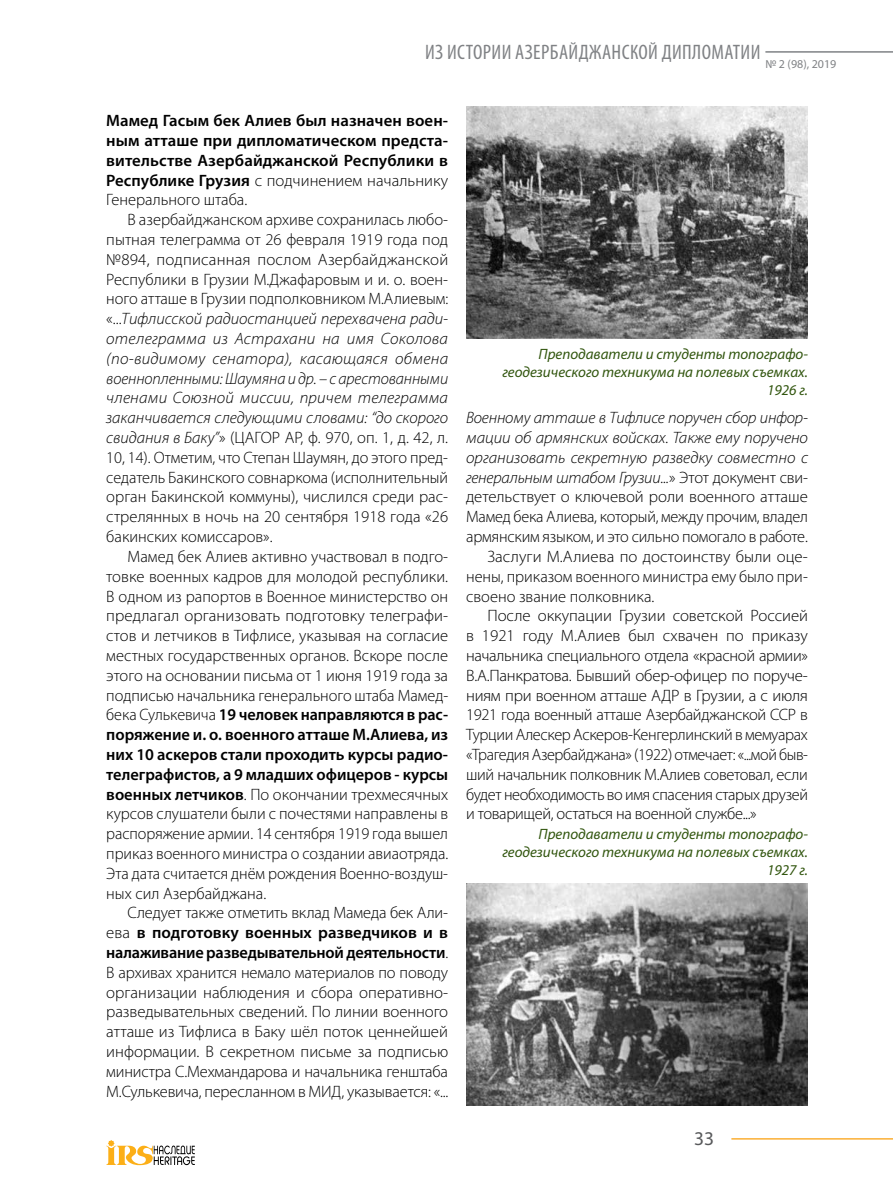
<style>
.page{position:relative;width:893px;height:1191px;background:#fff}
.page>*{position:absolute;margin:0;border:0;box-sizing:border-box;transform-origin:0 0}
.t1{font:condensed 21px "Myriad Pro";letter-spacing:.02em;color:#808285}
.t2{font:19.5px "Myriad Pro";color:#58595b}
.t3{font:300 16.5px/19.8px "Myriad Pro";letter-spacing:-.01em;color:#000;text-align:justify}
.t4{font:600 16.5px/19.8px "Myriad Pro";letter-spacing:.005em;color:#000;text-align:justify}
.t5{font:italic 300 16.5px "Myriad Pro";letter-spacing:-.005em;color:#000}
.t6{font:italic 15px/18px "Myriad Pro";color:#32560f;text-align:right}
.t7{font:12px "Myriad Pro";color:#808285}
.s1{font-weight:300}
.s2{font-style:italic}
.s3{font-weight:600}
.s4{font-style:normal}
</style>
<div class="page">
<hr style="left:765px;top:51px;width:128px;height:2px;background:#808285">
<hr style="left:731px;top:1138px;width:162px;height:1px;background:#fbaf34">
<svg style="left:106px;top:1140px;width:89px;height:25px"></svg>
<img style="left:466px;top:883px;width:342px;height:223px">
<img style="left:466px;top:106px;width:342px;height:232px">
<p class="t1" style="left:425px;top:39px;width:337px">ИЗ ИСТОРИИ АЗЕРБАЙДЖАНСКОЙ ДИПЛОМАТИИ</p>
<p class="t7" style="left:765px;top:56px;width:73px">№ 2 (98), 2019</p>
<p class="t4" style="left:106px;top:110px;width:343px">Мамед Гасым бек Алиев был назначен воен&shy;ным атташе при дипломатическом предста&shy;вительстве Азербайджанской Республики в Республике Грузия <span class="s1">с подчинением начальнику Генерального штаба.</span></p>
<p class="t3" style="left:106px;top:210px;width:343px;text-indent:21px">В азербайджанском архиве сохранилась любо&shy;пытная телеграмма от 26 февраля 1919 года под №894, подписанная послом Азербайджанской Республики в Грузии М.Джафаровым и и. о. воен&shy;ного атташе в Грузии подполковником М.Алиевым: «...<span class="s2">Тифлисской радиостанцией перехвачена ради&shy;отелеграмма из Астрахани на имя Соколова (по-видимому сенатора), касающаяся обмена военнопленными: Шаумяна и др. – с арестованными членами Союзной миссии, причем телеграмма заканчивается следующими словами: “до скорого свидания в Баку”</span>» (ЦАГОР АР, ф. 970, оп. 1, д. 42, л.<br>10, 14). Отметим, что Степан Шаумян, до этого пред&shy;седатель Бакинского совнаркома (исполнительный орган Бакинской коммуны), числился среди рас&shy;стрелянных в ночь на 20 сентября 1918 года «26 бакинских комиссаров».</p>
<p class="t3" style="left:106px;top:546px;width:343px;text-indent:21px">Мамед бек Алиев активно участвовал в подго&shy;товке военных кадров для молодой республики.<br>В одном из рапортов в Военное министерство он предлагал организовать подготовку телеграфи&shy;стов и летчиков в Тифлисе, указывая на согласие местных государственных органов. Вскоре после этого на основании письма от 1 июня 1919 года за подписью начальника генерального штаба Мамед&shy;бека Сулькевича <span class="s3">19 человек направляются в рас&shy;поряжение и. о. военного атташе М.Алиева, из них 10 аскеров стали проходить курсы радио&shy;телеграфистов, а 9 младших офицеров - курсы военных летчиков</span>. По окончании трехмесячных курсов слушатели были с почестями направлены в распоряжение армии. 14 сентября 1919 года вышел приказ военного министра о создании авиаотряда.<br>Эта дата считается днём рождения Военно-воздуш&shy;ных сил Азербайджана.</p>
<p class="t3" style="left:106px;top:903px;width:343px;text-indent:21px">Следует также отметить вклад Мамеда бек Али&shy;ева <span class="s3">в подготовку военных разведчиков и в налаживание разведывательной деятельности</span>.<br>В архивах хранится немало материалов по поводу организации наблюдения и сбора оперативно&shy;разведывательных сведений. По линии военного атташе из Тифлиса в Баку шёл поток ценнейшей информации. В секретном письме за подписью министра С.Мехмандарова и начальника генштаба М.Сулькевича, пересланном в МИД, указывается: «...</p>
<p class="t6" style="left:502px;top:345px;width:307px">Преподаватели и студенты топографо&shy;геодезического техникума на полевых съемках.<br>1926 г.</p>
<p class="t5" style="left:466px;top:408px;width:343px">Военному атташе в Тифлисе поручен сбор инфор-</p>
<p class="t5" style="left:466px;top:428px;width:343px">мации об армянских войсках. Также ему поручено</p>
<p class="t5" style="left:466px;top:447px;width:343px">организовать секретную разведку совместно с</p>
<p class="t5" style="left:466px;top:467px;width:343px">генеральным штабом Грузии...<span class="s4">» Этот документ сви-</span></p>
<p class="t3" style="left:466px;top:487px;width:343px">детельствует о ключевой роли военного атташе</p>
<p class="t3" style="left:466px;top:507px;width:343px">Мамед бека Алиева, который, между прочим, владел</p>
<p class="t3" style="left:466px;top:526px;width:343px">армянским языком, и это сильно помогало в работе.</p>
<p class="t3" style="left:487px;top:546px;width:322px">Заслуги М.Алиева по достоинству были оце-</p>
<p class="t3" style="left:466px;top:566px;width:343px">нены, приказом военного министра ему было при-</p>
<p class="t3" style="left:466px;top:586px;width:190px">своено звание полковника.</p>
<p class="t3" style="left:487px;top:606px;width:322px">После оккупации Грузии советской Россией</p>
<p class="t3" style="left:466px;top:625px;width:343px">в 1921 году М.Алиев был схвачен по приказу</p>
<p class="t3" style="left:466px;top:645px;width:343px">начальника специального отдела «красной армии»</p>
<p class="t3" style="left:466px;top:665px;width:343px">В.А.Панкратова. Бывший обер-офицер по поруче-</p>
<p class="t3" style="left:466px;top:685px;width:343px">ниям при военном атташе АДР в Грузии, а с июля</p>
<p class="t3" style="left:466px;top:705px;width:343px">1921 года военный атташе Азербайджанской ССР в</p>
<p class="t3" style="left:466px;top:724px;width:343px">Турции Алескер Аскеров-Кенгерлинский в мемуарах</p>
<p class="t3" style="left:466px;top:744px;width:343px">«Трагедия Азербайджана» (1922) отмечает: «...мой быв-</p>
<p class="t3" style="left:466px;top:764px;width:343px">ший начальник полковник М.Алиев советовал, если</p>
<p class="t3" style="left:466px;top:784px;width:343px">будет необходимость во имя спасения старых друзей</p>
<p class="t3" style="left:466px;top:804px;width:292px">и товарищей, остаться на военной службе...»</p>
<p class="t6" style="left:502px;top:825px;width:307px">Преподаватели и студенты топографо&shy;геодезического техникума на полевых съемках.<br>1927 г.</p>
<p class="t2" style="left:694px;top:1126px;width:22px">33</p>
</div>
